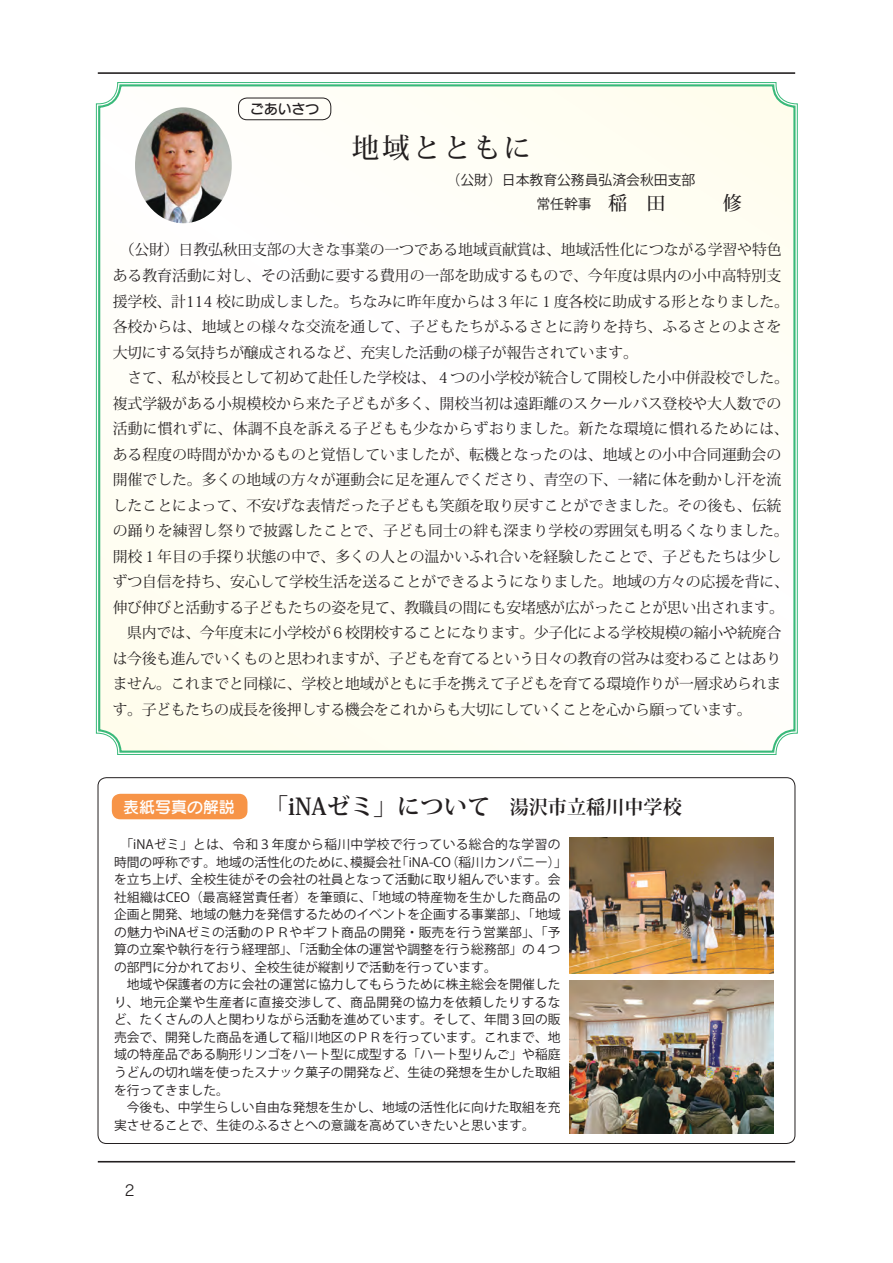
<style>
.page{position:relative;width:893px;height:1263px;background:#fff}
.page>*{position:absolute;margin:0;border:0;box-sizing:border-box;transform-origin:0 0}
.t1{font:500 27.6px "Koz Min Pro";letter-spacing:.1em;color:#231f20}
.t2{font:700 23.4px "Koz Min Pro";color:#231f20}
.t3{font:15.9px "Seurat Pro DB";color:#fff}
.t4{font:14.85px/25.5px "Koz Min Pro";letter-spacing:-.01em;color:#231f20}
.t5{font:14.85px "Rodin Pro N M";color:#231f20}
.t6{font:13.8px "Koz Go Pro";color:#231f20}
.t7{font:13.8px "Seurat Pro DB";color:#231f20}
.t8{font:12.75px/17.5px "Koz Go Pro";color:#231f20}
.s1{font-size:19.2px}
</style>
<div class="page">
<svg style="left:96px;top:82px;width:702px;height:673px"></svg>
<img style="left:135px;top:107px;width:97px;height:116px">
<div style="left:238px;top:98px;width:93px;height:22px;border:1px solid #231f20;border-radius:9px"></div>
<div style="left:112px;top:794px;width:135px;height:25px;background:#f79447;border-radius:9px"></div>
<img style="left:570px;top:980px;width:204px;height:153px">
<img style="left:570px;top:838px;width:204px;height:136px">
<hr style="left:98px;top:72px;width:697px;height:2px;background:#231f20">
<hr style="left:98px;top:1161px;width:697px;height:1px;background:#231f20">
<p class="t7" style="left:250px;top:100px;width:71px">ごあいさつ</p>
<h1 class="t1" style="left:352px;top:128px;width:181px">地域とともに</h1>
<p class="t6" style="left:412px;top:171px;width:285px">　　　（公財）日本教育公務員弘済会秋田支部</p>
<p class="t4" style="left:113px;top:237px;width:678px">　（公財）日教弘秋田支部の大きな事業の一つである地域貢献賞は、地域活性化につながる学習や特色ある教育活動に対し、その活動に要する費用の一部を助成するもので、今年度は県内の小中高特別支援学校、計114 校に助成しました。ちなみに昨年度からは３年に１度各校に助成する形となりました。各校からは、地域との様々な交流を通して、子どもたちがふるさとに誇りを持ち、ふるさとのよさを大切にする気持ちが醸成されるなど、充実した活動の様子が報告されています。<br>　さて、私が校長として初めて赴任した学校は、４つの小学校が統合して開校した小中併設校でした。複式学級がある小規模校から来た子どもが多く、開校当初は遠距離のスクールバス登校や大人数での活動に慣れずに、体調不良を訴える子どもも少なからずおりました。新たな環境に慣れるためには、ある程度の時間がかかるものと覚悟していましたが、転機となったのは、地域との小中合同運動会の開催でした。多くの地域の方々が運動会に足を運んでくださり、青空の下、一緒に体を動かし汗を流したことによって、不安げな表情だった子どもも笑顔を取り戻すことができました。その後も、伝統の踊りを練習し祭りで披露したことで、子ども同士の絆も深まり学校の雰囲気も明るくなりました。開校１年目の手探り状態の中で、多くの人との温かいふれ合いを経験したことで、子どもたちは少しずつ自信を持ち、安心して学校生活を送ることができるようになりました。地域の方々の応援を背に、伸び伸びと活動する子どもたちの姿を見て、教職員の間にも安堵感が広がったことが思い出されます。　県内では、今年度末に小学校が６校閉校することになります。少子化による学校規模の縮小や統廃合は今後も進んでいくものと思われますが、子どもを育てるという日々の教育の営みは変わることはありません。これまでと同様に、学校と地域がともに手を携えて子どもを育てる環境作りが一層求められます。子どもたちの成長を後押しする機会をこれからも大切にしていくことを心から願っています。</p>
<p class="t3" style="left:123px;top:797px;width:113px">表紙写真の解説</p>
<h2 class="t2" style="left:265px;top:790px;width:419px">「iNAゼミ」について<span class="s1">　湯沢市立稲川中学校</span></h2>
<p class="t8" style="left:114px;top:836px;width:454px">　「iNAゼミ」とは、令和３年度から稲川中学校で行っている総合的な学習の時間の呼称です。地域の活性化のために、模擬会社「iNA-CO（稲川カンパニー）」を立ち上げ、全校生徒がその会社の社員となって活動に取り組んでいます。会社組織はCEO（最高経営責任者）を筆頭に、「地域の特産物を生かした商品の企画と開発、地域の魅力を発信するためのイベントを企画する事業部」、「地域の魅力やiNAゼミの活動のＰＲやギフト商品の開発・販売を行う営業部」、「予算の立案や執行を行う経理部」、「活動全体の運営や調整を行う総務部」の４つの部門に分かれており、全校生徒が縦割りで活動を行っています。<br>　地域や保護者の方に会社の運営に協力してもらうために株主総会を開催したり、地元企業や生産者に直接交渉して、商品開発の協力を依頼したりするなど、たくさんの人と関わりながら活動を進めています。そして、年間３回の販売会で、開発した商品を通して稲川地区のＰＲを行っています。これまで、地域の特産品である駒形リンゴをハート型に成型する「ハート型りんご」や稲庭うどんの切れ端を使ったスナック菓子の開発など、生徒の発想を生かした取組を行ってきました。<br>　今後も、中学生らしい自由な発想を生かし、地域の活性化に向けた取組を充実させることで、生徒のふるさとへの意識を高めていきたいと思います。</p>
<p class="t5" style="left:125px;top:1181px;width:12px">2</p>
</div>
